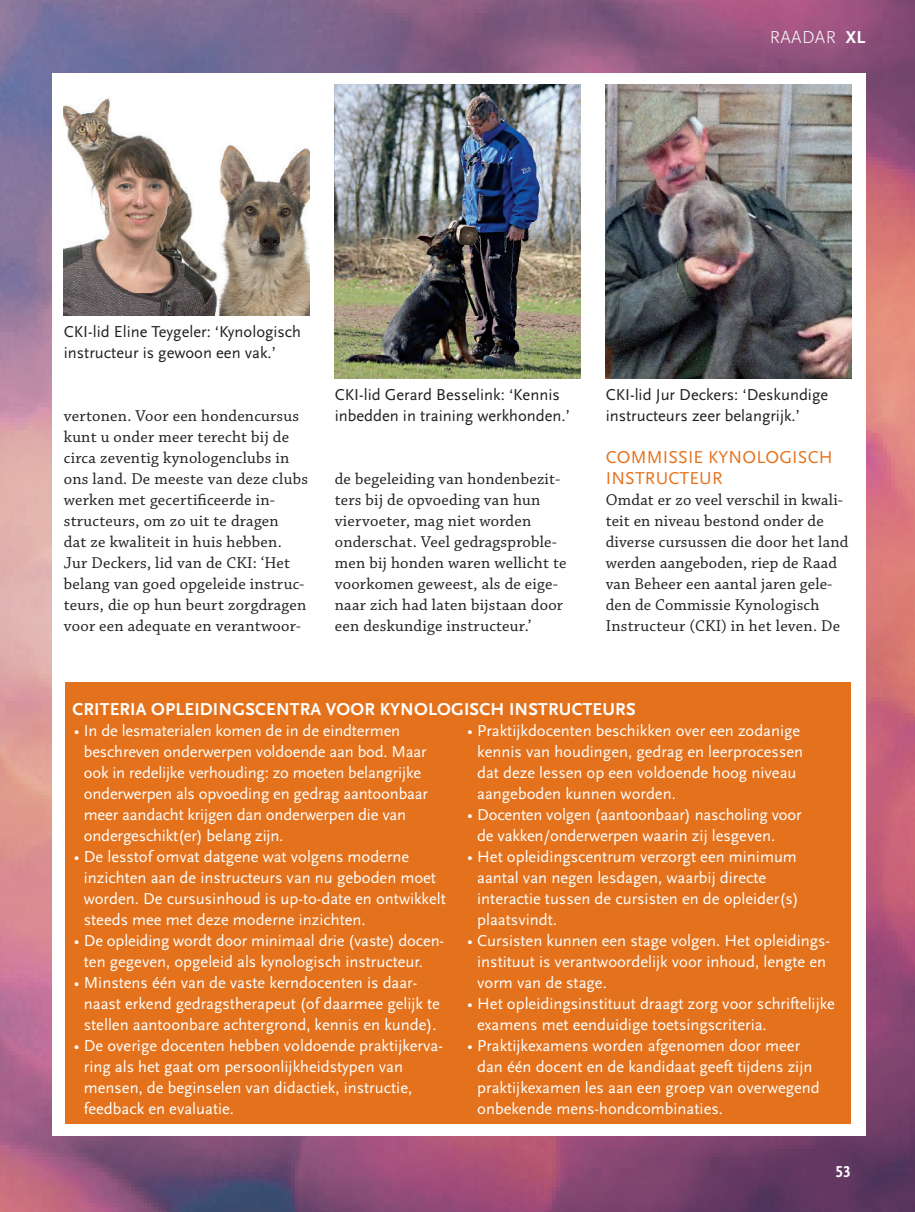
<style>
.page{position:relative;width:915px;height:1212px;background:#fff}
.page>*{position:absolute;margin:0;border:0;box-sizing:border-box;transform-origin:0 0}
.Box_kop{font:700 18px "Scala Sans Pro";letter-spacing:.01em;color:#fff}
.Tussenkop{font:18px/21px "Scala Sans Pro";letter-spacing:.01em;color:#e4721d}
.t1{font:300 18px "Scala Sans Pro";letter-spacing:.02em;color:#fff}
.Box_plt{font:16.5px/21px "Scala Sans Pro";color:#fff}
.Plt{font:16.5px/21px "Chaparral Pro";letter-spacing:.015em;color:#231f20}
.Box_kop-2{font:16.5px/21px "Scala Sans Pro";letter-spacing:-.01em;color:#fff}
.Bijschrift{font:16.5px/21px "Scala Sans Pro";color:#231f20}
.t2{font:700 16.5px "Scala Sans Pro";color:#fff;scale:.95 1}
.s1{font-weight:700}
</style>
<div class="page">
<img style="left:0;top:0;width:914px;height:1212px">
<div style="left:52px;top:73px;width:813px;height:1062px;background:#fff"></div>
<div style="left:65px;top:682px;width:785px;height:442px;background:#e4721d"></div>
<img style="left:64px;top:98px;width:245px;height:218px">
<img style="left:334px;top:85px;width:246px;height:294px">
<img style="left:605px;top:85px;width:245px;height:294px">
<p class="t1" style="left:769px;top:27px;width:97px">RAADAR <span class="s1">XL</span></p>
<p class="Bijschrift" style="left:64px;top:321px;width:239px">CKI-lid Eline Teygeler: ‘Kynologisch instructeur is gewoon een vak.’</p>
<p class="Plt" style="left:64px;top:405px;width:245px">vertonen. Voor een hondencursus kunt u onder meer terecht bij de circa zeventig kynologenclubs in ons land. De meeste van deze clubs werken met gecertificeerde in&shy;structeurs, om zo uit te dragen</p>
<p class="Plt" style="left:64px;top:531px;width:219px">dat ze kwaliteit in huis hebben.</p>
<p class="Plt" style="left:64px;top:552px;width:244px">Jur Deckers, lid van de CKI: ‘Het belang van goed opgeleide instruc&shy;teurs, die op hun beurt zorgdragen voor een adequate en verantwoor-</p>
<p class="Bijschrift" style="left:334px;top:384px;width:236px">CKI-lid Gerard Besselink: ‘Kennis inbedden in training werkhonden.’</p>
<p class="Bijschrift" style="left:605px;top:384px;width:224px">CKI-lid Jur Deckers: ‘Deskundige instructeurs zeer belangrijk.’</p>
<p class="Plt" style="left:334px;top:468px;width:233px">de begeleiding van hondenbezit&shy;ters bij de opvoeding van hun viervoeter, mag niet worden onderschat. Veel gedragsproble&shy;men bij honden waren wellicht te voorkomen geweest, als de eige&shy;naar zich had laten bijstaan door een deskundige instructeur.’</p>
<p class="Tussenkop" style="left:605px;top:446px;width:228px">COMMISSIE KYNOLOGISCH<br>INSTRUCTEUR</p>
<p class="Plt" style="left:605px;top:489px;width:239px">Omdat er zo veel verschil in kwali-</p>
<p class="Plt" style="left:605px;top:510px;width:244px">teit en niveau bestond onder de diverse cursussen die door het land werden aangeboden, riep de Raad van Beheer een aantal jaren gele&shy;den de Commissie Kynologisch<br>Instructeur (CKI) in het leven. De</p>
<p class="Box_kop" style="left:72px;top:698px;width:564px">CRITERIA OPLEIDINGSCENTRA VOOR KYNOLOGISCH INSTRUCTEURS</p>
<p class="Box_kop-2" style="left:84px;top:720px;width:346px;text-indent:-10px">• In de lesmaterialen komen de in de eindtermen beschreven onderwerpen voldoende aan bod. Maar ook in redelijke verhouding: zo moeten belangrijke onderwerpen als opvoeding en gedrag aantoonbaar meer aandacht krijgen dan onderwerpen die van ondergeschikt(er) belang zijn.</p>
<p class="Box_plt" style="left:84px;top:846px;width:363px;text-indent:-10px">• De lesstof omvat datgene wat volgens moderne inzichten aan de instructeurs van nu geboden moet worden. De cursusinhoud is up-to-date en ontwikkelt steeds mee met deze moderne inzichten.</p>
<p class="Box_plt" style="left:84px;top:930px;width:361px;text-indent:-10px">• De opleiding wordt door minimaal drie (vaste) docen&shy;ten gegeven, opgeleid als kynologisch instructeur.</p>
<p class="Box_plt" style="left:84px;top:972px;width:357px;text-indent:-10px">• Minstens één van de vaste kerndocenten is daar&shy;naast erkend gedragstherapeut (of daarmee gelijk te stellen aantoonbare achtergrond, kennis en kunde).</p>
<p class="Box_plt" style="left:84px;top:1035px;width:360px;text-indent:-10px">• De overige docenten hebben voldoende praktijkerva&shy;ring als het gaat om persoonlijkheidstypen van mensen, de beginselen van didactiek, instructie, feedback en evaluatie.</p>
<p class="Box_plt" style="left:477px;top:720px;width:327px;text-indent:-10px">• Praktijkdocenten beschikken over een zodanige kennis van houdingen, gedrag en leerprocessen dat deze lessen op een voldoende hoog niveau aangeboden kunnen worden.</p>
<p class="Box_plt" style="left:477px;top:804px;width:326px;text-indent:-10px">• Docenten volgen (aantoonbaar) nascholing voor de vakken/onderwerpen waarin zij lesgeven.</p>
<p class="Box_plt" style="left:477px;top:846px;width:323px;text-indent:-10px">• Het opleidingscentrum verzorgt een minimum aantal van negen lesdagen, waarbij directe interactie tussen de cursisten en de opleider(s) plaatsvindt.</p>
<p class="Box_plt" style="left:477px;top:930px;width:354px;text-indent:-10px">• Cursisten kunnen een stage volgen. Het opleidings&shy;instituut is verantwoordelijk voor inhoud, lengte en vorm van de stage.</p>
<p class="Box_plt" style="left:477px;top:993px;width:359px;text-indent:-10px">• Het opleidingsinstituut draagt zorg voor schriftelijke examens met eenduidige toetsingscriteria.</p>
<p class="Box_plt" style="left:477px;top:1035px;width:344px;text-indent:-10px">• Praktijkexamens worden afgenomen door meer dan één docent en de kandidaat geeft tijdens zijn praktijkexamen les aan een groep van overwegend onbekende mens-hondcombinaties.</p>
<p class="t2" style="left:835px;top:1161px;width:18px">53</p>
</div>
